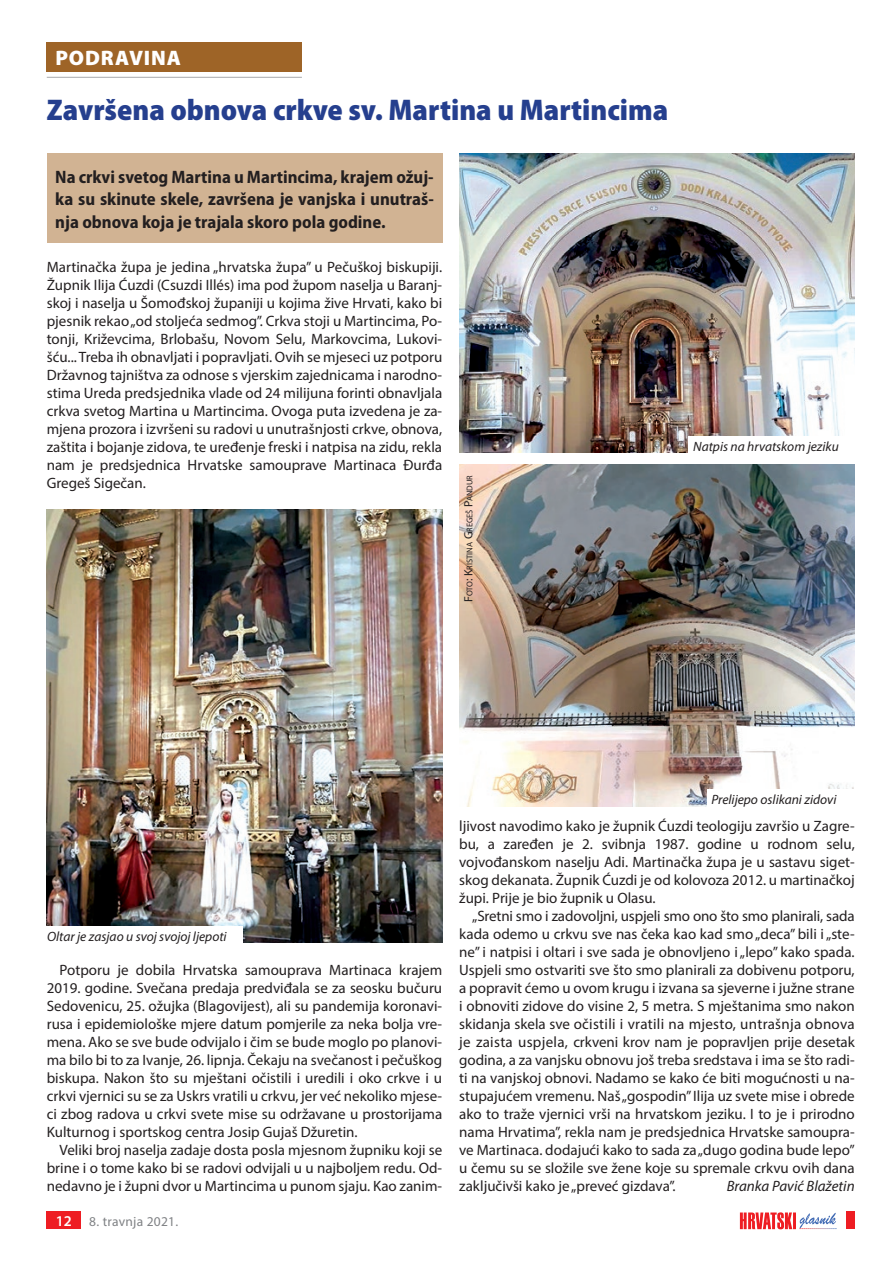
<style>
.page{position:relative;width:893px;height:1263px;background:#fff}
.page>*{position:absolute;margin:0;border:0;box-sizing:border-box;transform-origin:0 0}
.t1{font:900 semi-condensed 30px "Myriad Pro";color:#253f8e}
.t2{font:900 21px "Myriad Pro";letter-spacing:.04em;color:#fff}
.t3{font:700 semi-condensed 18px/22.5px "Myriad Pro";color:#231f20;text-align:justify}
.t4{font:15px/18px "Myriad Pro";color:#231f20;text-align:justify}
.t5{font:italic 15px "Myriad Pro";color:#231f20}
.t6{font:italic 13.5px "Myriad Pro";color:#231f20}
.t7{font:13.5px "Myriad Pro";letter-spacing:.02em;color:#808285}
.t8{font:8.4px "Myriad Pro";color:#231f20}
.s1{font-size:12px}
.s2{font-weight:600;font-size:15px;color:#fff}
</style>
<div class="page">
<svg style="left:740px;top:1212px;width:96px;height:17px"></svg>
<div style="left:846px;top:1212px;width:9px;height:17px;background:#ee1d23"></div>
<div style="left:47px;top:1212px;width:34px;height:17px;background:#ee1d23"></div>
<div style="left:47px;top:43px;width:255px;height:29px;background:#9e6427"></div>
<hr style="left:47px;top:77px;width:255px;height:1px;background:#a8a9ad">
<div style="left:47px;top:154px;width:395px;height:89px;background:#d1b393"></div>
<img style="left:459px;top:153px;width:396px;height:300px">
<img style="left:459px;top:464px;width:396px;height:342px">
<img style="left:47px;top:509px;width:395px;height:434px">
<div style="left:43px;top:927px;width:200px;height:19px;background:#fff"></div>
<div style="left:707px;top:790px;width:163px;height:19px;background:#fff"></div>
<div style="left:689px;top:437px;width:170px;height:19px;background:#fff"></div>
<h2 class="t2" style="left:55px;top:44px;width:127px">PODRAVINA</h2>
<h1 class="t1" style="left:47px;top:90px;width:623px">Završena obnova crkve sv. Martina u Martincima</h1>
<p class="t3" style="left:55px;top:165px;width:380px">Na crkvi svetog Martina u Martincima, krajem ožuj&shy;ka su skinute skele, završena je vanjska i unutraš&shy;nja obnova koja je trajala skoro pola godine.</p>
<p class="t4" style="left:47px;top:258px;width:397px">Martinačka župa je jedina „hrvatska župa” u Pečuškoj biskupiji.<br>Župnik Ilija Ćuzdi (Csuzdi Illés) ima pod župom naselja u Baranj&shy;skoj i naselja u Šomođskoj županiji u kojima žive Hrvati, kako bi pjesnik rekao „od stoljeća sedmog”. Crkva stoji u Martincima, Po&shy;tonji, Križevcima, Brlobašu, Novom Selu, Markovcima, Lukovi&shy;šću... Treba ih obnavljati i popravljati. Ovih se mjeseci uz potporu Državnog tajništva za odnose s vjerskim zajednicama i narodno&shy;stima Ureda predsjednika vlade od 24 milijuna forinti obnavljala crkva svetog Martina u Martincima. Ovoga puta izvedena je za&shy;mjena prozora i izvršeni su radovi u unutrašnjosti crkve, obnova, zaštita i bojanje zidova, te uređenje freski i natpisa na zidu, rekla nam je predsjednica Hrvatske samouprave Martinaca Đurđa Gregeš Sigečan.</p>
<p class="t8" style="left:464px;top:602px;width:128px;rotate:-90deg"><span class="s1">F</span>oto<span class="s1">: K</span>ristina <span class="s1">G</span>regeš <span class="s1">P</span>andur</p>
<p class="t6" style="left:693px;top:438px;width:147px">Natpis na hrvatskom jeziku</p>
<p class="t6" style="left:47px;top:928px;width:181px">Oltar je zasjao u svoj svojoj ljepoti</p>
<p class="t4" style="left:47px;top:960px;width:397px;text-indent:13px">Potporu je dobila Hrvatska samouprava Martinaca krajem 2019. godine. Svečana predaja predviđala se za seosku bučuru Sedovenicu, 25. ožujka (Blagovijest), ali su pandemija koronavi&shy;rusa i epidemiološke mjere datum pomjerile za neka bolja vre&shy;mena. Ako se sve bude odvijalo i čim se bude moglo po planovi&shy;ma bilo bi to za Ivanje, 26. lipnja. Čekaju na svečanost i pečuškog biskupa. Nakon što su mještani očistili i uredili i oko crkve i u crkvi vjernici su se za Uskrs vratili u crkvu, jer već nekoliko mjese&shy;ci zbog radova u crkvi svete mise su održavane u prostorijama Kulturnog i sportskog centra Josip Gujaš Džuretin.</p>
<p class="t4" style="left:47px;top:1140px;width:397px;text-indent:13px">Veliki broj naselja zadaje dosta posla mjesnom župniku koji se brine i o tome kako bi se radovi odvijali u u najboljem redu. Od&shy;nedavno je i župni dvor u Martincima u punom sjaju. Kao zanim-</p>
<p class="t7" style="left:56px;top:1213px;width:124px"><span class="s2">12</span> 8. travnja 2021.</p>
<p class="t6" style="left:711px;top:791px;width:127px">Prelijepo oslikani zidovi</p>
<p class="t4" style="left:459px;top:816px;width:397px">ljivost navodimo kako je župnik Ćuzdi teologiju završio u Zagre&shy;bu, a zaređen je 2. svibnja 1987. godine u rodnom selu, vojvođanskom naselju Adi. Martinačka župa je u sastavu siget&shy;skog dekanata. Župnik Ćuzdi je od kolovoza 2012. u martinačkoj župi. Prije je bio župnik u Olasu.</p>
<p class="t4" style="left:459px;top:906px;width:397px;text-indent:13px">„Sretni smo i zadovoljni, uspjeli smo ono što smo planirali, sada kada odemo u crkvu sve nas čeka kao kad smo „deca” bili i „ste&shy;ne” i natpisi i oltari i sve sada je obnovljeno i „lepo” kako spada.<br>Uspjeli smo ostvariti sve što smo planirali za dobivenu potporu, a popravit ćemo u ovom krugu i izvana sa sjeverne i južne strane i obnoviti zidove do visine 2, 5 metra. S mještanima smo nakon skidanja skela sve očistili i vratili na mjesto, untrašnja obnova je zaista uspjela, crkveni krov nam je popravljen prije desetak godina, a za vanjsku obnovu još treba sredstava i ima se što radi&shy;ti na vanjskoj obnovi. Nadamo se kako će biti mogućnosti u na&shy;stupajućem vremenu. Naš „gospodin” Ilija uz svete mise i obrede ako to traže vjernici vrši na hrvatskom jeziku. I to je i prirodno nama Hrvatima”, rekla nam je predsjednica Hrvatske samoupra&shy;ve Martinaca. dodajući kako to sada za „dugo godina bude lepo” u čemu su se složile sve žene koje su spremale crkvu ovih dana zaključivši kako je „preveć gizdava”.</p>
<p class="t5" style="left:727px;top:1176px;width:129px">Branka Pavić Blažetin</p>
</div>
